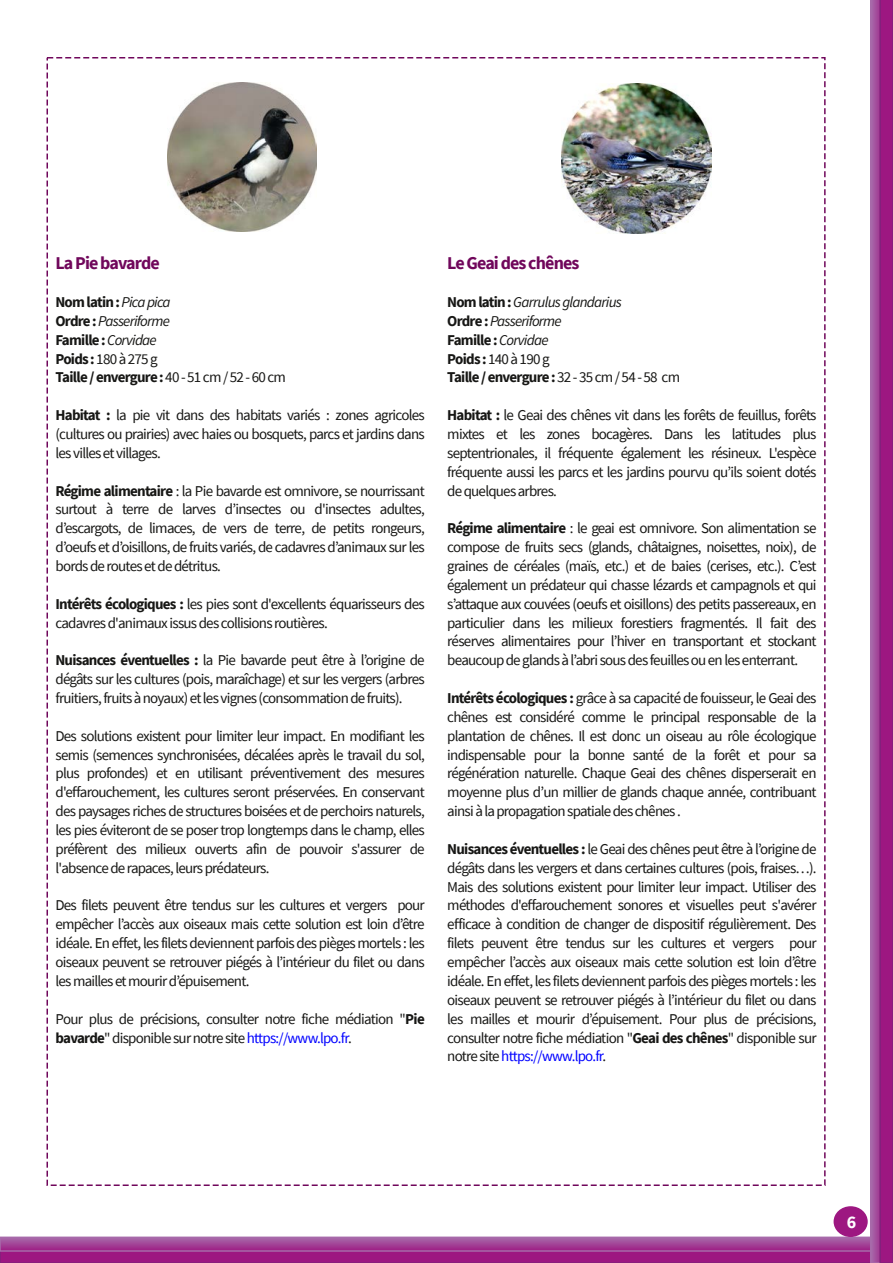
<style>
.page{position:relative;width:893px;height:1263px;background:#fff}
.page>*{position:absolute;margin:0;border:0;box-sizing:border-box;transform-origin:0 0}
.t1{font:700 18px "Source Sans Pro";letter-spacing:-.05em;color:#70075b}
.t2{font:700 18px "Source Sans Pro";color:#fff}
.t3{font:15px/18.9px "Source Sans Pro";letter-spacing:-.05em;color:#171715;text-align:justify}
.t4{font:700 15px/18.9px "Source Sans Pro";letter-spacing:-.05em;color:#171715}
.s1{font-weight:400;font-style:italic}
.s2{font-weight:400}
.s3{font-weight:700}
.s4{color:#00f}
</style>
<div class="page">
<div style="left:0;top:1249px;width:893px;height:14px;background:#9d1781"></div>
<div style="left:0;top:1248px;width:893px;height:15px;border:2px solid #82217c"></div>
<svg style="left:3px;top:1239px;width:867px;height:10px;background:#a24497"></svg>
<div style="left:0;top:1236px;width:893px;height:16px;border:2px solid #a76aaa"></div>
<svg style="left:870px;top:0;width:23px;height:1263px;background:#9d318d"></svg>
<div style="left:834px;top:1207px;width:33px;height:29px;background:#9d1781;border-radius:50%"></div>
<div style="left:834px;top:1206px;width:34px;height:31px;border:2px solid #9d1781;border-radius:50%"></div>
<img style="left:167px;top:82px;width:150px;height:150px">
<img style="left:562px;top:84px;width:149px;height:149px">
<p class="t1" style="left:56px;top:251px;width:106px">La Pie bavarde</p>
<p class="t4" style="left:55px;top:292px;width:232px">Nom latin :<span class="s1">Pica pica<br></span>Ordre :<span class="s1">Passeriforme<br></span>Famille : <span class="s1">Corvidae<br></span>Poids : <span class="s2">180 à 275 g<br></span>Taille / envergure : <span class="s2">40</span> <span class="s2">‑</span> <span class="s2">51 cm / 52</span> <span class="s2">‑</span> <span class="s2">60 cm</span></p>
<p class="t3" style="left:56px;top:406px;width:371px"><span class="s3">Habitat :</span> la pie vit dans des habitats variés : zones agricoles (cultures ou prairies) avec haies ou bosquets, parcs et jardins dans les villes et villages.</p>
<p class="t3" style="left:56px;top:481px;width:371px"><span class="s3">Régime alimentaire</span> : la Pie bavarde est omnivore, se nourrissant surtout à terre de larves d’insectes ou d'insectes adultes, d’escargots, de limaces, de vers de terre, de petits rongeurs, d’oeufs et d’oisillons, de fruits variés, de cadavres d’animaux sur les bords de routes et de détritus.</p>
<p class="t3" style="left:56px;top:594px;width:371px"><span class="s3">Intérêts écologiques :</span> les pies sont d'excellents équarisseurs des cadavres d'animaux issus des collisions routières.</p>
<p class="t3" style="left:56px;top:651px;width:371px"><span class="s3">Nuisances éventuelles :</span> la Pie bavarde peut être à l’origine de dégâts sur les cultures (pois, maraîchage) et sur les vergers (arbres fruitiers, fruits à noyaux) et les vignes (consommation de fruits).</p>
<p class="t3" style="left:56px;top:726px;width:371px">Des solutions existent pour limiter leur impact. En modifiant les semis (semences synchronisées, décalées après le travail du sol, plus profondes) et en utilisant préventivement des mesures d'effarouchement, les cultures seront préservées. En conservant des paysages riches de structures boisées et de perchoirs naturels, les pies éviteront de se poser trop longtemps dans le champ, elles préfèrent des milieux ouverts afin de pouvoir s'assurer de l'absence de rapaces, leurs prédateurs.</p>
<p class="t3" style="left:56px;top:896px;width:371px">Des filets peuvent être tendus sur les cultures et vergers pour empêcher l’accès aux oiseaux mais cette solution est loin d’être idéale. En effet, les filets deviennent parfois des pièges mortels : les oiseaux peuvent se retrouver piégés à l’intérieur du filet ou dans les mailles et mourir d’épuisement.</p>
<p class="t3" style="left:56px;top:1009px;width:371px">Pour plus de précisions, consulter notre fiche médiation "<span class="s3">Pie bavarde</span>" disponible sur notre site <span class="s4">https://www.lpo.fr</span>.</p>
<p class="t1" style="left:447px;top:251px;width:134px">Le Geai des chênes</p>
<p class="t4" style="left:447px;top:292px;width:234px">Nom latin :<span class="s1">Garrulus glandarius<br></span>Ordre :<span class="s1">Passeriforme<br></span>Famille : <span class="s1">Corvidae<br></span>Poids : <span class="s2">140 à 190 g<br></span>Taille / envergure : <span class="s2">32</span> <span class="s2">‑</span> <span class="s2">35 cm / 54</span> <span class="s2">‑</span> <span class="s2">58 cm</span></p>
<p class="t3" style="left:447px;top:406px;width:371px"><span class="s3">Habitat :</span> le Geai des chênes vit dans les forêts de feuillus, forêts mixtes et les zones bocagères. Dans les latitudes plus septentrionales, il fréquente également les résineux. L'espèce fréquente aussi les parcs et les jardins pourvu qu’ils soient dotés de quelques arbres.</p>
<p class="t3" style="left:447px;top:519px;width:371px"><span class="s3">Régime alimentaire</span> : le geai est omnivore. Son alimentation se compose de fruits secs (glands, châtaignes, noisettes, noix), de graines de céréales (maïs, etc.) et de baies (cerises, etc.). C’est également un prédateur qui chasse lézards et campagnols et qui s’attaque aux couvées (oeufs et oisillons) des petits passereaux, en particulier dans les milieux forestiers fragmentés. Il fait des réserves alimentaires pour l’hiver en transportant et stockant beaucoup de glands à l’abri sous des feuilles ou en les enterrant.</p>
<p class="t3" style="left:447px;top:688px;width:371px"><span class="s3">Intérêts écologiques :</span> grâce à sa capacité de fouisseur, le Geai des chênes est considéré comme le principal responsable de la plantation de chênes. Il est donc un oiseau au rôle écologique indispensable pour la bonne santé de la forêt et pour sa régénération naturelle. Chaque Geai des chênes disperserait en moyenne plus d’un millier de glands chaque année, contribuant ainsi à la propagation spatiale des chênes .</p>
<p class="t3" style="left:447px;top:839px;width:371px"><span class="s3">Nuisances éventuelles :</span> le Geai des chênes peut être à l’origine de dégâts dans les vergers et dans certaines cultures (pois, fraises…).<br>Mais des solutions existent pour limiter leur impact. Utiliser des méthodes d'effarouchement sonores et visuelles peut s'avérer efficace à condition de changer de dispositif régulièrement. Des filets peuvent être tendus sur les cultures et vergers pour empêcher l’accès aux oiseaux mais cette solution est loin d’être idéale. En effet, les filets deviennent parfois des pièges mortels : les oiseaux peuvent se retrouver piégés à l’intérieur du filet ou dans les mailles et mourir d’épuisement. Pour plus de précisions, consulter notre fiche médiation "<span class="s3">Geai des chênes</span>" disponible sur notre site <span class="s4">https://www.lpo.fr</span>.</p>
<p class="t2" style="left:847px;top:1210px;width:11px">6</p>
</div>
